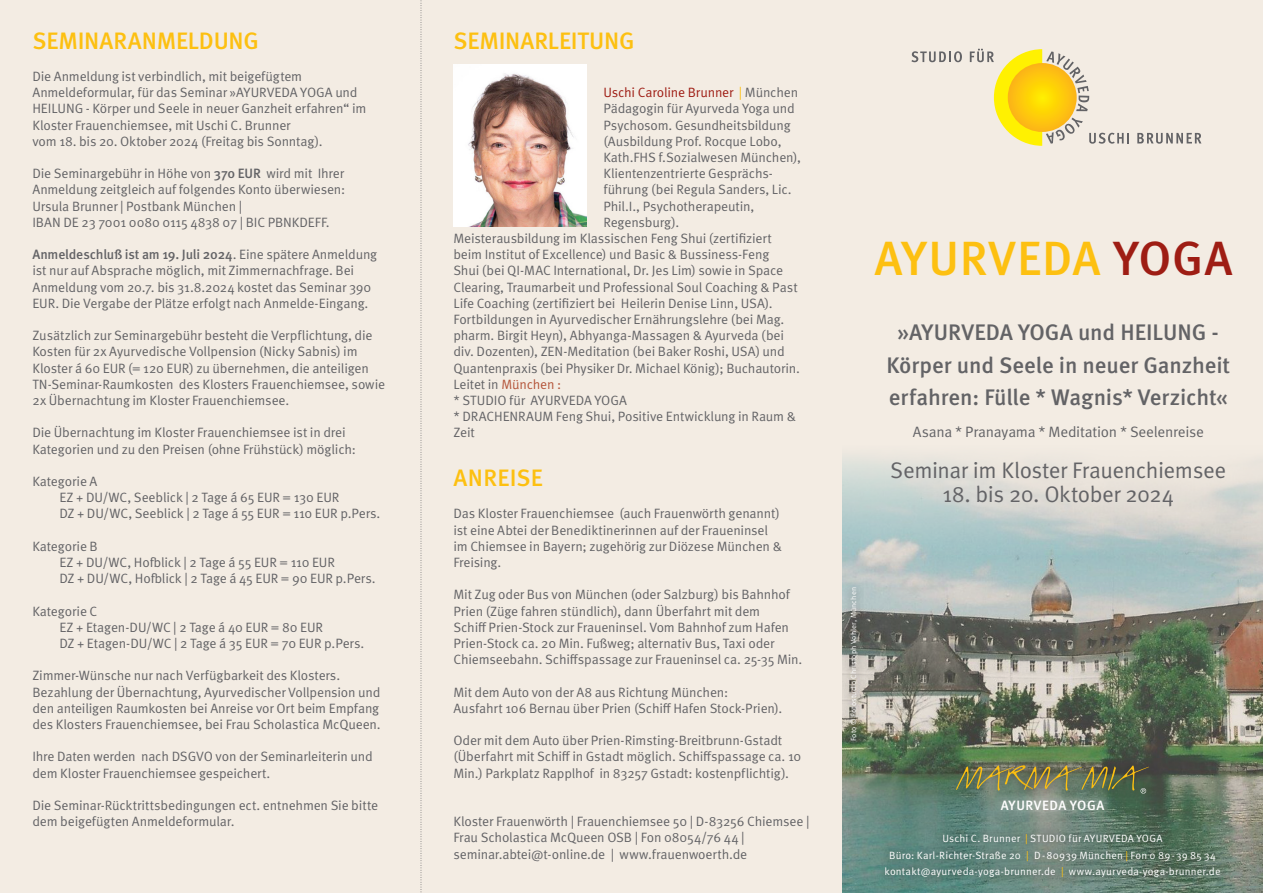
<style>
.page{position:relative;width:1263px;height:893px;background:#f3ece3}
.page>*{position:absolute;margin:0;border:0;box-sizing:border-box;transform-origin:0 0}
.Fliesstext_linksb_nd{font:500 48px "Meta OT";letter-spacing:.015em;color:#fdc011}
.t1{font:500 23.7px "Meta OT";letter-spacing:-.01em;color:#fdc011}
.t2{font:500 23.7px "Meta OT";letter-spacing:.01em;color:#fdc011}
.Fliesstext_linksb_nd-2{font:500 22.5px/32.4px "Meta OT";letter-spacing:-.005em;color:#636366;text-align:center}
.Fliesstext_linksb_nd-3{font:22.5px "Meta OT Norm";letter-spacing:-.02em;color:#636366}
.Fliesstext_linksb_nd-4{font:15px "Meta OT Norm";letter-spacing:-.015em;color:#636366}
.t3{font:13.5px/16.2px "Meta OT Norm";letter-spacing:-.015em;color:#636366}
.t4{font:13.5px "Meta OT Norm";letter-spacing:-.015em;color:#9e1d14}
.t5{font:500 13.5px "Meta OT";letter-spacing:.035em;color:#fff}
.t6{font:10.5px/16.2px "Meta OT Norm";letter-spacing:.02em;color:#fff;text-align:center}
.t7{font:7.5px "Meta OT Norm";letter-spacing:.02em;color:#fff}
.s1{font-family:"Meta OT";font-weight:500}
.s2{color:#fdc011}
.s3{color:#636366}
.s4{color:#b4553a}
.s5{color:#9e1d14}
</style>
<div class="page">
<img style="left:842px;top:456px;width:421px;height:437px">
<svg style="left:911px;top:51px;width:51px;height:11px"></svg>
<svg style="left:970px;top:49px;width:159px;height:97px"></svg>
<svg style="left:1137px;top:133px;width:64px;height:11px"></svg>
<div style="left:947px;top:744px;width:210px;height:67px;background:#231f20;opacity:.6"></div>
<div style="left:1004px;top:745px;width:68px;height:65px;background:#231f20;opacity:.6"></div>
<div style="left:1013px;top:756px;width:48px;height:44px;background:#231f20;opacity:.4"></div>
<div style="left:992px;top:791px;width:121px;height:28px;background:#fff;opacity:.6"></div>
<svg style="left:956px;top:765px;width:193px;height:29px;background:#737751"></svg>
<div style="left:876px;top:825px;width:352px;height:61px;background:#231f20;opacity:.7"></div>
<div style="left:842px;top:579px;width:24px;height:171px;background:#231f20;opacity:.7"></div>
<svg style="left:421px;top:0;width:1px;height:893px"></svg>
<img style="left:453px;top:65px;width:133px;height:162px">
<p class="t1" style="left:33px;top:26px;width:228px">SEMINARANMELDUNG</p>
<p class="t3" style="left:32px;top:68px;width:335px">Die Anmeldung ist verbindlich, mit beigefügtem Anmeldeformular, für das Seminar »AYURVEDA YOGA und HEILUNG - Körper und Seele in neuer Ganzheit erfahren“ im Kloster Frauenchiemsee, mit Uschi C. Brunner</p>
<p class="t3" style="left:32px;top:133px;width:292px">vom 18. bis 20. Oktober 2024 (Freitag bis Sonntag).</p>
<p class="t3" style="left:32px;top:166px;width:314px">Die Seminargebühr in Höhe von <span class="s1">370 EUR</span> wird mit Ihrer<br>Anmeldung zeitgleich auf folgendes Konto überwiesen:</p>
<p class="t3" style="left:32px;top:198px;width:211px">Ursula Brunner | Postbank München |</p>
<p class="t3" style="left:32px;top:214px;width:299px">IBAN DE 23 7001 0080 0115 4838 07 | BIC PBNKDEFF.</p>
<p class="t3" style="left:32px;top:247px;width:346px"><span class="s1">Anmeldeschluß ist am 19. Juli 2024</span>. Eine spätere Anmeldung ist nur auf Absprache möglich, mit Zimmernachfrage. Bei Anmeldung vom 20.7. bis 31.8.2024 kostet das Seminar 390<br>EUR. Die Vergabe der Plätze erfolgt nach Anmelde-Eingang.</p>
<p class="t3" style="left:32px;top:328px;width:354px">Zusätzlich zur Seminargebühr besteht die Verpflichtung, die Kosten für 2x Ayurvedische Vollpension (Nicky Sabnis) im Kloster á 60 EUR (= 120 EUR) zu übernehmen, die anteiligen TN-Seminar-Raumkosten des Klosters Frauenchiemsee, sowie 2x Übernachtung im Kloster Frauenchiemsee.</p>
<p class="t3" style="left:32px;top:425px;width:325px">Die Übernachtung im Kloster Frauenchiemsee ist in drei<br>Kategorien und zu den Preisen (ohne Frühstück) möglich:</p>
<p class="t3" style="left:32px;top:473px;width:67px">Kategorie A</p>
<p class="t3" style="left:59px;top:490px;width:281px">EZ + DU/WC, Seeblick | 2 Tage á 65 EUR = 130 EUR</p>
<p class="t3" style="left:59px;top:506px;width:322px">DZ + DU/WC, Seeblick | 2 Tage á 55 EUR = 110 EUR p.Pers.</p>
<p class="t3" style="left:32px;top:538px;width:67px">Kategorie B</p>
<p class="t3" style="left:59px;top:554px;width:277px">EZ + DU/WC, Hofblick | 2 Tage á 55 EUR = 110 EUR</p>
<p class="t3" style="left:59px;top:571px;width:318px">DZ + DU/WC, Hofblick | 2 Tage á 45 EUR = 90 EUR p.Pers.</p>
<p class="t3" style="left:32px;top:603px;width:66px">Kategorie C</p>
<p class="t3" style="left:59px;top:619px;width:265px">EZ + Etagen-DU/WC | 2 Tage á 40 EUR = 80 EUR</p>
<p class="t3" style="left:59px;top:635px;width:306px">DZ + Etagen-DU/WC | 2 Tage á 35 EUR = 70 EUR p.Pers.</p>
<p class="t3" style="left:32px;top:668px;width:350px">Zimmer-Wünsche nur nach Verfügbarkeit des Klosters.<br>Bezahlung der Übernachtung, Ayurvedischer Vollpension und den anteiligen Raumkosten bei Anreise vor Ort beim Empfang des Klosters Frauenchiemsee, bei Frau Scholastica McQueen.</p>
<p class="t3" style="left:32px;top:749px;width:342px">Ihre Daten werden nach DSGVO von der Seminarleiterin und dem Kloster Frauenchiemsee gespeichert.</p>
<p class="t3" style="left:32px;top:797px;width:347px">Die Seminar-Rücktrittsbedingungen ect. entnehmen Sie bitte dem beigefügten Anmeldeformular.</p>
<p class="t1" style="left:453px;top:26px;width:182px">SEMINARLEITUNG</p>
<p class="t4" style="left:603px;top:84px;width:196px">Uschi Caroline Brunner <span class="s2">|</span> <span class="s3">München</span></p>
<p class="t3" style="left:603px;top:101px;width:193px">Pädagogin für Ayurveda Yoga und</p>
<p class="t3" style="left:603px;top:117px;width:189px">Psychosom. Gesundheitsbildung</p>
<p class="t3" style="left:603px;top:133px;width:180px">(Ausbildung Prof. Rocque Lobo,</p>
<p class="t3" style="left:603px;top:149px;width:199px">Kath.FHS f.Sozialwesen München),</p>
<p class="t3" style="left:603px;top:166px;width:171px">Klientenzentrierte Gesprächs-</p>
<p class="t3" style="left:603px;top:182px;width:190px">führung (bei Regula Sanders, Lic.</p>
<p class="t3" style="left:603px;top:198px;width:153px">Phil.I., Psychotherapeutin,</p>
<p class="t3" style="left:603px;top:214px;width:77px">Regensburg).</p>
<p class="t3" style="left:453px;top:230px;width:348px">Meisterausbildung im Klassischen Feng Shui (zertifiziert beim Institut of Excellence) und Basic &amp; Bussiness-Feng<br>Shui (bei QI-MAC International, Dr. Jes Lim) sowie in Space Clearing, Traumarbeit und Professional Soul Coaching &amp; Past Life Coaching (zertifiziert bei Heilerin Denise Linn, USA).<br>Fortbildungen in Ayurvedischer Ernährungslehre (bei Mag. pharm. Birgit Heyn), Abhyanga-Massagen &amp; Ayurveda (bei div. Dozenten), ZEN-Meditation (bei Baker Roshi, USA) und Quantenpraxis (bei Physiker Dr. Michael König); Buchautorin.<br>Leitet in <span class="s4">München :</span></p>
<p class="t3" style="left:453px;top:392px;width:175px">* STUDIO für AYURVEDA YOGA</p>
<p class="t3" style="left:453px;top:409px;width:344px">* DRACHENRAUM Feng Shui, Positive Entwicklung in Raum &amp;<br>Zeit</p>
<p class="t2" style="left:453px;top:463px;width:91px">ANREISE</p>
<p class="t3" style="left:453px;top:506px;width:330px">Das Kloster Frauenchiemsee (auch Frauenwörth genannt) ist eine Abtei der Benediktinerinnen auf der Fraueninsel im Chiemsee in Bayern; zugehörig zur Diözese München &amp; Freising.</p>
<p class="t3" style="left:453px;top:587px;width:350px">Mit Zug oder Bus von München (oder Salzburg) bis Bahnhof Prien (Züge fahren stündlich), dann Überfahrt mit dem<br>Schiff Prien-Stock zur Fraueninsel. Vom Bahnhof zum Hafen Prien-Stock ca. 20 Min. Fußweg; alternativ Bus, Taxi oder Chiemseebahn. Schiffspassage zur Fraueninsel ca. 25-35 Min.</p>
<p class="t3" style="left:453px;top:684px;width:276px">Mit dem Auto von der A8 aus Richtung München:</p>
<p class="t3" style="left:453px;top:700px;width:330px">Ausfahrt 106 Bernau über Prien (Schiff Hafen Stock-Prien).</p>
<p class="t3" style="left:453px;top:733px;width:349px">Oder mit dem Auto über Prien-Rimsting-Breitbrunn-Gstadt (Überfahrt mit Schiff in Gstadt möglich. Schiffspassage ca. 10<br>Min.) Parkplatz Rapplhof in 83257 Gstadt: kostenpflichtig).</p>
<p class="t3" style="left:453px;top:814px;width:358px">Kloster Frauenwörth | Frauenchiemsee 50 | D-83256 Chiemsee |<br>Frau Scholastica McQueen OSB | Fon 08054/76 44 |</p>
<p class="t3" style="left:453px;top:846px;width:295px">seminar.abtei@t-online.de | www.frauenwoerth.de</p>
<p class="Fliesstext_linksb_nd" style="left:874px;top:229px;width:360px">AYURVEDA <span class="s5">YOGA</span></p>
<p class="Fliesstext_linksb_nd-2" style="left:886px;top:317px;width:345px">»AYURVEDA YOGA und HEILUNG -<br>Körper und Seele in neuer Ganzheit erfahren: Fülle * Wagnis* Verzicht«</p>
<p class="Fliesstext_linksb_nd-4" style="left:913px;top:423px;width:293px">Asana * Pranayama * Meditation * Seelenreise</p>
<p class="Fliesstext_linksb_nd-3" style="left:890px;top:456px;width:338px">Seminar im Kloster Frauenchiemsee</p>
<p class="Fliesstext_linksb_nd-3" style="left:942px;top:480px;width:233px">18. bis 20. Oktober 2024</p>
<p class="t7" style="left:849px;top:741px;width:156px;rotate:-90deg">Foto © Fotostudio Christoph Vohler, München</p>
<p class="t5" style="left:1001px;top:796px;width:105px">AYURVEDA YOGA</p>
<p class="t6" style="left:884px;top:831px;width:337px">Uschi C. Brunner <span class="s2">|</span> STUDIO für AYURVEDA YOGA<br>Büro: Karl-Richter-Straße 20 <span class="s2">|</span> D-80939 München <span class="s2">|</span> Fon 0 89-39 85 34 kontakt@ayurveda-yoga-brunner.de <span class="s2">|</span> www.ayurveda-yoga-brunner.de</p>
</div>
